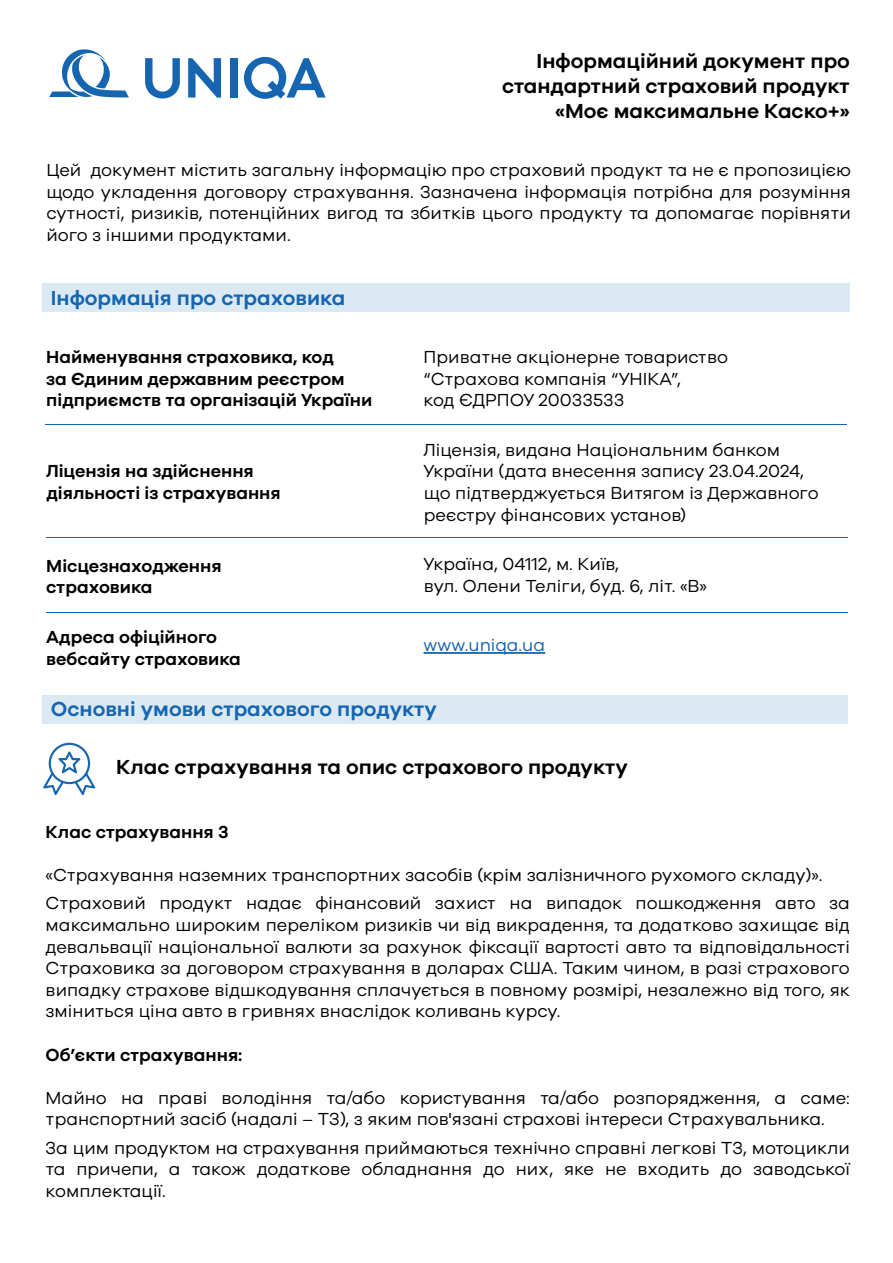
<style>
.page{position:relative;width:893px;height:1263px;background:#fff}
.page>*{position:absolute;margin:0;border:0;box-sizing:border-box;transform-origin:0 0}
.t1{font:600 21px/25.2px "UNIQA Galano";color:#000001;text-align:right}
.t2{font:600 21px "UNIQA Galano";color:#1565b1}
.t3{font:18px/21.6px "UNIQA Galano";color:#000001}
.t4{font:600 18px/21.6px "UNIQA Galano";color:#000001}
.t5{font:18px "UNIQA Galano";color:#1565b1}
</style>
<div class="page">
<div style="left:42px;top:284px;width:808px;height:28px;background:#dbeaf2"></div>
<svg style="left:49px;top:49px;width:80px;height:49px"></svg>
<svg style="left:145px;top:58px;width:35px;height:40px"></svg>
<svg style="left:188px;top:58px;width:33px;height:40px"></svg>
<div style="left:230px;top:58px;width:7px;height:40px;background:#1565b1"></div>
<svg style="left:244px;top:57px;width:82px;height:42px"></svg>
<hr style="left:46px;top:424px;width:801px;height:1px;background:#1565b1">
<hr style="left:46px;top:537px;width:801px;height:1px;background:#1565b1">
<hr style="left:46px;top:612px;width:801px;height:1px;background:#1565b1">
<svg style="left:424px;top:652px;width:121px;height:1px"></svg>
<div style="left:42px;top:695px;width:805px;height:28px;background:#dbeaf2"></div>
<svg style="left:43px;top:743px;width:52px;height:52px"></svg>
<p class="t1" style="left:502px;top:48px;width:349px">Інформаційний документ про стандартний страховий продукт «Моє максимальне Каско+»</p>
<p class="t3" style="left:46px;top:159px;width:806px;text-align:justify">Цей документ містить загальну інформацію про страховий продукт та не є пропозицією щодо укладення договору страхування. Зазначена інформація потрібна для розуміння сутності, ризиків, потенційних вигод та збитків цього продукту та допомагає порівняти його з іншими продуктами.</p>
<p class="t2" style="left:51px;top:285px;width:296px">Інформація про страховика</p>
<p class="t4" style="left:46px;top:346px;width:328px">Найменування страховика, код<br>за Єдиним державним реєстром підприємств та організацій України</p>
<p class="t3" style="left:424px;top:346px;width:306px">Приватне акціонерне товариство “Страхова компанія “УНІКА”,<br>код ЄДРПОУ 20033533</p>
<p class="t4" style="left:46px;top:460px;width:236px">Ліцензія на здійснення діяльності із страхування</p>
<p class="t3" style="left:424px;top:438px;width:396px">Ліцензія, видана Національним банком України (дата внесення запису 23.04.2024, що підтверджується Витягом із Державного реєстру фінансових установ)</p>
<p class="t4" style="left:46px;top:554px;width:177px">Місцезнаходження страховика</p>
<p class="t3" style="left:424px;top:553px;width:285px">Україна, 04112, м. Київ,<br>вул. Олени Теліги, буд. 6, літ. «В»</p>
<p class="t4" style="left:46px;top:626px;width:196px">Адреса офіційного вебсайту страховика</p>
<p class="t5" style="left:424px;top:634px;width:123px">www.uniqa.ua</p>
<p class="t2" style="left:51px;top:696px;width:388px">Основні умови страхового продукту</p>
<p class="t1" style="left:116px;top:753px;width:513px">Клас страхування та опис страхового продукту</p>
<p class="t4" style="left:46px;top:820px;width:184px">Клас страхування 3</p>
<p class="t3" style="left:46px;top:860px;width:806px;line-height:28.5px">«Страхування наземних транспортних засобів (крім залізничного рухомого складу)».<br>Страховий продукт надає фінансовий захист на випадок пошкодження авто за</p>
<p class="t3" style="left:46px;top:914px;width:806px;text-align:justify">максимально широким переліком ризиків чи від викрадення, та додатково захищає від девальвації національної валюти за рахунок фіксації вартості авто та відповідальності Страховика за договором страхування в доларах США. Таким чином, в разі страхового випадку страхове відшкодування сплачується в повному розмірі, незалежно від того, як зміниться ціна авто в гривнях внаслідок коливань курсу.</p>
<p class="t4" style="left:46px;top:1043px;width:198px">Об’єкти страхування:</p>
<p class="t3" style="left:46px;top:1086px;width:806px">Майно на праві володіння та/або користування та/або розпорядження, а саме: транспортний засіб (надалі – ТЗ), з яким пов'язані страхові інтереси Страхувальника.</p>
<p class="t3" style="left:46px;top:1136px;width:806px;text-align:justify">За цим продуктом на страхування приймаються технічно справні легкові ТЗ, мотоцикли та причепи, а також додаткове обладнання до них, яке не входить до заводської комплектації.</p>
</div>
